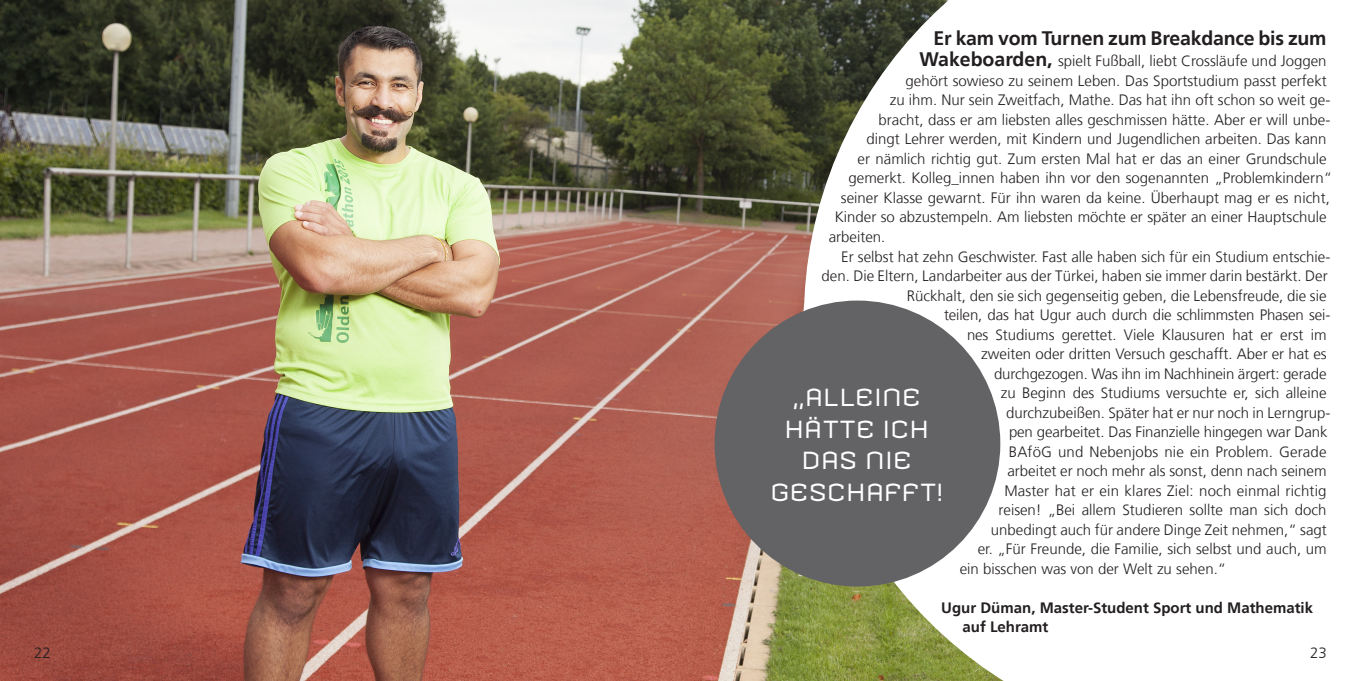
<style>
.page{position:relative;width:1361px;height:681px;background:#fff}
.page>*{position:absolute;margin:0;border:0;box-sizing:border-box;transform-origin:0 0}
.Head_weiß{font:24px/31.5px "Armada";letter-spacing:.01em;color:#fff;text-align:center}
.Lauftext_Einzug{font:700 19.5px "NDS Frutiger";letter-spacing:-.01em;color:#231f20}
.Lauftext_Einzug-2{font:300 15px "NDS Frutiger";color:#231f20}
.Lauftext_Einzug-3{font:700 15px/19.5px "NDS Frutiger";color:#231f20}
.s1{font-weight:700;font-size:19.5px}
</style>
<div class="page">
<img style="left:0;top:0;width:804px;height:680px">
<svg style="left:804px;top:0;width:198px;height:680px"></svg>
<div style="left:714px;top:300px;width:286px;height:286px;background:#636366;border-radius:50%"></div>
<p class="Lauftext_Einzug" style="left:933px;top:27px;width:394px">Er kam vom Turnen zum Breakdance bis zum</p>
<p class="Lauftext_Einzug-2" style="left:919px;top:53px;width:409px"><span class="s1">Wakeboarden,</span> spielt Fußball, liebt Crossläufe und Joggen</p>
<p class="Lauftext_Einzug-2" style="left:905px;top:72px;width:423px">gehört sowieso zu seinem Leben. Das Sportstudium passt perfekt</p>
<p class="Lauftext_Einzug-2" style="left:889px;top:92px;width:442px">zu ihm. Nur sein Zweitfach, Mathe. Das hat ihn oft schon so weit ge-</p>
<p class="Lauftext_Einzug-2" style="left:878px;top:111px;width:453px">bracht, dass er am liebsten alles geschmissen hätte. Aber er will unbe-</p>
<p class="Lauftext_Einzug-2" style="left:866px;top:131px;width:461px">dingt Lehrer werden, mit Kindern und Jugendlichen arbeiten. Das kann</p>
<p class="Lauftext_Einzug-2" style="left:857px;top:150px;width:470px">er nämlich richtig gut. Zum ersten Mal hat er das an einer Grundschule</p>
<p class="Lauftext_Einzug-2" style="left:848px;top:170px;width:485px">gemerkt. Kolleg_innen haben ihn vor den sogenannten „Problemkindern“</p>
<p class="Lauftext_Einzug-2" style="left:841px;top:189px;width:490px">seiner Klasse gewarnt. Für ihn waren da keine. Überhaupt mag er es nicht,</p>
<p class="Lauftext_Einzug-2" style="left:834px;top:209px;width:493px">Kinder so abzustempeln. Am liebsten möchte er später an einer Hauptschule</p>
<p class="Lauftext_Einzug-2" style="left:829px;top:228px;width:58px">arbeiten.</p>
<p class="Lauftext_Einzug-2" style="left:841px;top:248px;width:490px">Er selbst hat zehn Geschwister. Fast alle haben sich für ein Studium entschie-</p>
<p class="Lauftext_Einzug-2" style="left:821px;top:267px;width:508px">den. Die Eltern, Landarbeiter aus der Türkei, haben sie immer darin bestärkt. Der</p>
<p class="Lauftext_Einzug-2" style="left:907px;top:287px;width:421px">Rückhalt, den sie sich gegenseitig geben, die Lebensfreude, die sie</p>
<p class="Lauftext_Einzug-2" style="left:944px;top:306px;width:388px">teilen, das hat Ugur auch durch die schlimmsten Phasen sei-</p>
<p class="Lauftext_Einzug-2" style="left:967px;top:326px;width:361px">nes Studiums gerettet. Viele Klausuren hat er erst im</p>
<p class="Lauftext_Einzug-2" style="left:981px;top:345px;width:347px">zweiten oder dritten Versuch geschafft. Aber er hat es</p>
<p class="Lauftext_Einzug-2" style="left:994px;top:365px;width:334px">durchgezogen. Was ihn im Nachhinein ärgert: gerade</p>
<p class="Lauftext_Einzug-2" style="left:1000px;top:384px;width:327px">zu Beginn des Studiums versuchte er, sich alleine</p>
<p class="Lauftext_Einzug-2" style="left:1006px;top:404px;width:326px">durchzubeißen. Später hat er nur noch in Lerngrup-</p>
<p class="Lauftext_Einzug-2" style="left:1009px;top:423px;width:320px">pen gearbeitet. Das Finanzielle hingegen war Dank</p>
<p class="Lauftext_Einzug-2" style="left:1009px;top:443px;width:319px">BAföG und Nebenjobs nie ein Problem. Gerade</p>
<p class="Lauftext_Einzug-2" style="left:1007px;top:462px;width:321px">arbeitet er noch mehr als sonst, denn nach seinem</p>
<p class="Lauftext_Einzug-2" style="left:1004px;top:482px;width:324px">Master hat er ein klares Ziel: noch einmal richtig</p>
<p class="Lauftext_Einzug-2" style="left:998px;top:501px;width:330px">reisen! „Bei allem Studieren sollte man sich doch</p>
<p class="Lauftext_Einzug-2" style="left:991px;top:521px;width:337px">unbedingt auch für andere Dinge Zeit nehmen,“ sagt</p>
<p class="Lauftext_Einzug-2" style="left:977px;top:540px;width:350px">er. „Für Freunde, die Familie, sich selbst und auch, um</p>
<p class="Lauftext_Einzug-2" style="left:959px;top:560px;width:268px">ein bisschen was von der Welt zu sehen.“</p>
<p class="Lauftext_Einzug-3" style="left:962px;top:597px;width:352px;text-indent:-21px">Ugur Düman, Master-Student Sport und Mathematik auf Lehramt</p>
<p class="Head_weiß" style="left:793px;top:381px;width:129px">„ALLEINE</p>
<p class="Head_weiß" style="left:784px;top:413px;width:146px">HÄTTE ICH</p>
<p class="Head_weiß" style="left:770px;top:444px;width:174px">DAS NIE<br>GESCHAFFT!</p>
<p class="Lauftext_Einzug-2" style="left:34px;top:644px;width:18px">22</p>
<p class="Lauftext_Einzug-2" style="left:1310px;top:644px;width:18px">23</p>
</div>
